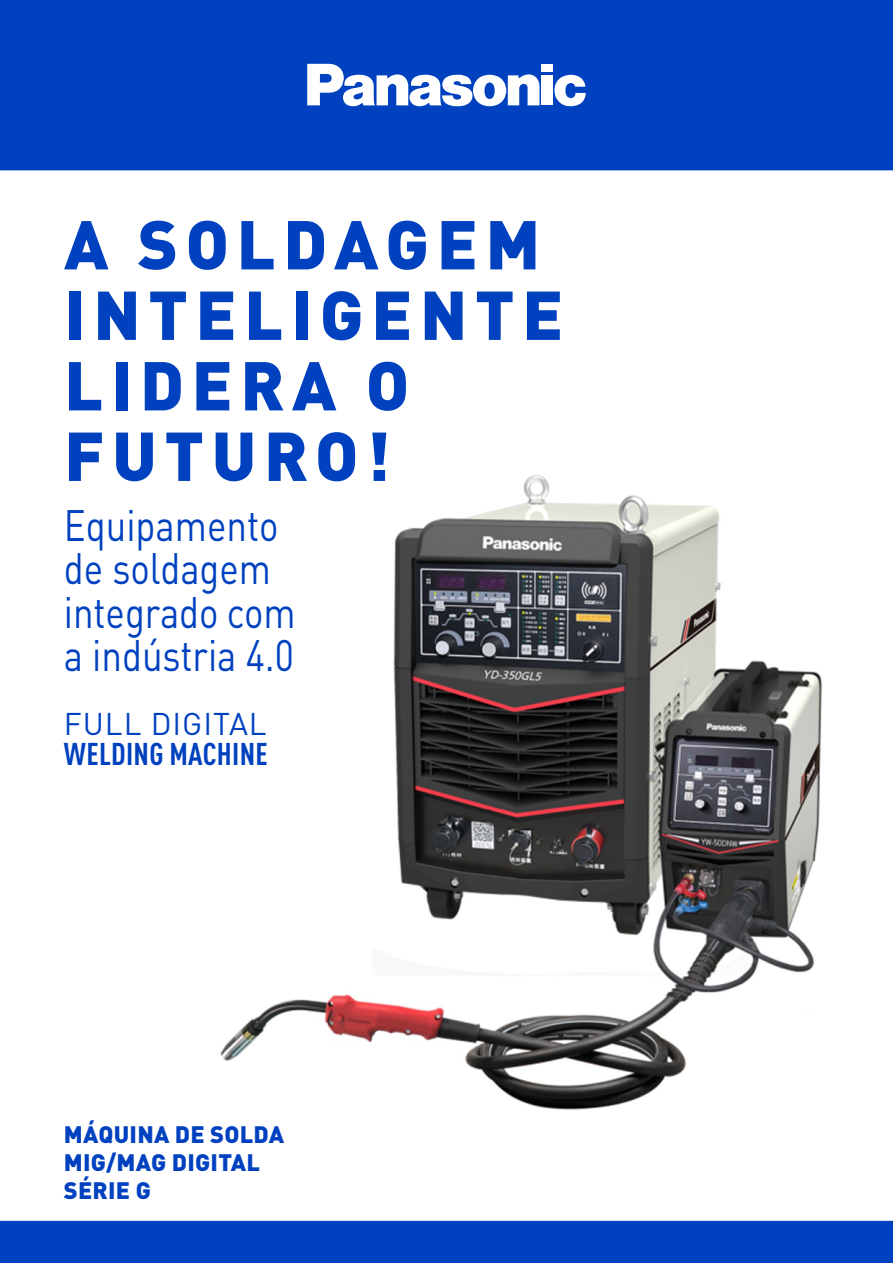
<style>
.page{position:relative;width:893px;height:1263px;background:#fff}
.page>*{position:absolute;margin:0;border:0;box-sizing:border-box;transform-origin:0 0}
.t1{font:900 67.95px/70.5px "DINOT";letter-spacing:.11em;color:#0041c0}
.t2{font:43.5px/43.5px "DINOT";color:#0041c0;scale:.84 1}
.t3{font:700 condensed 31.05px "DINOT";letter-spacing:.01em;color:#0041c0}
.t4{font:31.05px "DINOT";letter-spacing:.03em;color:#0041c0}
.t5{font:900 23.55px/28.2px "DINOT";letter-spacing:.01em;color:#0041c0}
</style>
<div class="page">
<img style="left:0;top:0;width:893px;height:1263px">
<svg style="left:554px;top:75px;width:32px;height:32px"></svg>
<div style="left:542px;top:75px;width:11px;height:30px;background:#fff"></div>
<div style="left:542px;top:64px;width:11px;height:7px;background:#fff"></div>
<svg style="left:307px;top:64px;width:232px;height:43px"></svg>
<h1 class="t1" style="left:64px;top:207px;width:501px">A SOLDAGEM<br>INTELIGENTE<br>LIDERA O<br>FUTURO!</h1>
<p class="t2" style="left:64px;top:502px;width:278px">Equipamento de soldagem integrado com a indústria 4.0</p>
<p class="t4" style="left:64px;top:704px;width:204px">FULL DIGITAL</p>
<p class="t3" style="left:64px;top:735px;width:205px">WELDING MACHINE</p>
<p class="t5" style="left:64px;top:1119px;width:222px">MÁQUINA DE SOLDA<br>MIG/MAG DIGITAL<br>SÉRIE G</p>
</div>
